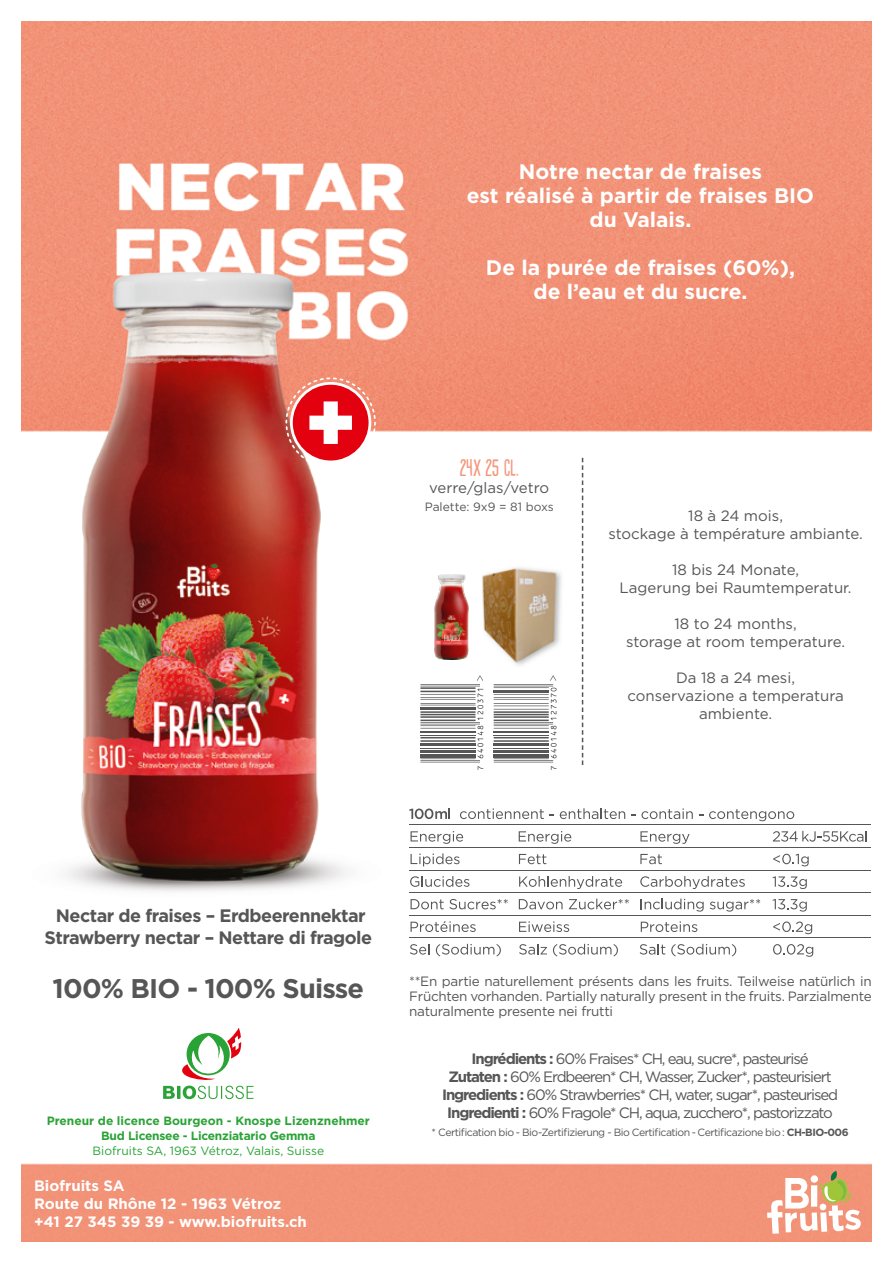
<style>
.page{position:relative;width:893px;height:1263px;background:#fff}
.page>*{position:absolute;margin:0;border:0;box-sizing:border-box;transform-origin:0 0}
.t1{font:700 27px "Gotham";letter-spacing:-.03em;color:#565656}
.t2{font:22.5px "Populaire";color:#f3967b}
.t3{font:700 21px/24px "Gotham";color:#fff;text-align:center}
.t4{font:700 18px/21.6px "Gotham";letter-spacing:-.03em;color:#565656;text-align:center}
.t5{font:15px/18px "Gotham";letter-spacing:-.075em;color:#565656;text-align:center}
.t6{font:15px/18px "Gotham";color:#565656;text-align:center}
.t7{font:700 15px/18px "Gotham";color:#fff}
.t8{font:13.5px/15px "Gotham";letter-spacing:-.02em;color:#565656;text-align:justify}
.t9{font:700 12px/15px "Gotham";color:#2aa336;text-align:center}
.t10{font:12px "Gotham";color:#2aa336}
.t11{font:12px "Gotham";color:#565656}
.t12{font:10.5px "Gotham";letter-spacing:-.05em;color:#565656}
.s1{font-weight:700}
</style>
<div class="page">
<img style="left:21px;top:21px;width:851px;height:1221px">
<svg style="left:285px;top:377px;width:91px;height:91px"></svg>
<svg style="left:767px;top:1171px;width:94px;height:63px"></svg>
<img style="left:435px;top:574px;width:34px;height:86px">
<img style="left:479px;top:561px;width:87px;height:106px">
<svg style="left:163px;top:1028px;width:91px;height:71px"></svg>
<hr style="left:420px;top:760px;width:60px;height:1px;background:#565656">
<hr style="left:420px;top:762px;width:60px;height:1px;background:#565656">
<hr style="left:420px;top:758px;width:55px;height:1px;background:#565656">
<hr style="left:420px;top:754px;width:55px;height:3px;background:#565656">
<hr style="left:420px;top:750px;width:55px;height:2px;background:#565656">
<hr style="left:420px;top:748px;width:55px;height:1px;background:#565656">
<hr style="left:420px;top:744px;width:55px;height:2px;background:#565656">
<hr style="left:420px;top:743px;width:55px;height:1px;background:#565656">
<hr style="left:420px;top:737px;width:55px;height:1px;background:#565656">
<hr style="left:420px;top:740px;width:55px;height:2px;background:#565656">
<hr style="left:420px;top:735px;width:55px;height:1px;background:#565656">
<hr style="left:420px;top:731px;width:55px;height:2px;background:#565656">
<hr style="left:420px;top:722px;width:60px;height:1px;background:#565656">
<hr style="left:420px;top:724px;width:60px;height:1px;background:#565656">
<hr style="left:420px;top:725px;width:55px;height:1px;background:#565656">
<hr style="left:420px;top:728px;width:55px;height:1px;background:#565656">
<hr style="left:420px;top:711px;width:55px;height:2px;background:#565656">
<hr style="left:420px;top:714px;width:55px;height:1px;background:#565656">
<hr style="left:420px;top:716px;width:55px;height:2px;background:#565656">
<hr style="left:420px;top:720px;width:55px;height:1px;background:#565656">
<hr style="left:420px;top:707px;width:55px;height:2px;background:#565656">
<hr style="left:420px;top:694px;width:55px;height:1px;background:#565656">
<hr style="left:420px;top:697px;width:55px;height:1px;background:#565656">
<hr style="left:420px;top:699px;width:55px;height:1px;background:#565656">
<hr style="left:420px;top:703px;width:55px;height:1px;background:#565656">
<hr style="left:420px;top:705px;width:55px;height:1px;background:#565656">
<hr style="left:420px;top:687px;width:55px;height:2px;background:#565656">
<hr style="left:420px;top:691px;width:55px;height:1px;background:#565656">
<hr style="left:420px;top:684px;width:60px;height:1px;background:#565656">
<hr style="left:420px;top:686px;width:60px;height:1px;background:#565656">
<svg style="left:478px;top:766px;width:5px;height:4px"></svg>
<svg style="left:477px;top:726px;width:6px;height:32px"></svg>
<svg style="left:477px;top:689px;width:6px;height:31px"></svg>
<svg style="left:477px;top:675px;width:6px;height:6px"></svg>
<hr style="left:494px;top:760px;width:59px;height:1px;background:#565656">
<hr style="left:494px;top:762px;width:59px;height:1px;background:#565656">
<hr style="left:494px;top:758px;width:55px;height:1px;background:#565656">
<hr style="left:494px;top:754px;width:55px;height:3px;background:#565656">
<hr style="left:494px;top:750px;width:55px;height:2px;background:#565656">
<hr style="left:494px;top:748px;width:55px;height:1px;background:#565656">
<hr style="left:494px;top:744px;width:55px;height:2px;background:#565656">
<hr style="left:494px;top:743px;width:55px;height:1px;background:#565656">
<hr style="left:494px;top:737px;width:55px;height:1px;background:#565656">
<hr style="left:494px;top:740px;width:55px;height:2px;background:#565656">
<hr style="left:494px;top:735px;width:55px;height:1px;background:#565656">
<hr style="left:494px;top:731px;width:55px;height:2px;background:#565656">
<hr style="left:494px;top:722px;width:59px;height:1px;background:#565656">
<hr style="left:494px;top:724px;width:59px;height:1px;background:#565656">
<hr style="left:494px;top:725px;width:55px;height:1px;background:#565656">
<hr style="left:494px;top:728px;width:55px;height:1px;background:#565656">
<hr style="left:494px;top:711px;width:55px;height:2px;background:#565656">
<hr style="left:494px;top:714px;width:55px;height:1px;background:#565656">
<hr style="left:494px;top:716px;width:55px;height:2px;background:#565656">
<hr style="left:494px;top:720px;width:55px;height:1px;background:#565656">
<hr style="left:494px;top:694px;width:55px;height:1px;background:#565656">
<hr style="left:494px;top:697px;width:55px;height:1px;background:#565656">
<hr style="left:494px;top:699px;width:55px;height:1px;background:#565656">
<hr style="left:494px;top:703px;width:55px;height:1px;background:#565656">
<hr style="left:494px;top:705px;width:55px;height:1px;background:#565656">
<hr style="left:494px;top:709px;width:55px;height:1px;background:#565656">
<hr style="left:494px;top:690px;width:55px;height:2px;background:#565656">
<hr style="left:494px;top:684px;width:59px;height:1px;background:#565656">
<hr style="left:494px;top:686px;width:59px;height:1px;background:#565656">
<hr style="left:494px;top:687px;width:55px;height:1px;background:#565656">
<svg style="left:551px;top:766px;width:6px;height:4px"></svg>
<svg style="left:551px;top:726px;width:6px;height:32px"></svg>
<svg style="left:551px;top:688px;width:6px;height:32px"></svg>
<svg style="left:550px;top:675px;width:6px;height:6px"></svg>
<svg style="left:411px;top:831px;width:52px;height:13px"></svg>
<svg style="left:519px;top:831px;width:52px;height:13px"></svg>
<svg style="left:640px;top:831px;width:49px;height:13px"></svg>
<svg style="left:411px;top:853px;width:49px;height:13px"></svg>
<svg style="left:519px;top:854px;width:27px;height:10px"></svg>
<svg style="left:640px;top:854px;width:22px;height:10px"></svg>
<svg style="left:410px;top:876px;width:59px;height:11px"></svg>
<svg style="left:519px;top:876px;width:103px;height:13px"></svg>
<svg style="left:640px;top:876px;width:105px;height:13px"></svg>
<svg style="left:411px;top:899px;width:97px;height:10px"></svg>
<svg style="left:519px;top:899px;width:44px;height:10px"></svg>
<svg style="left:569px;top:899px;width:60px;height:10px"></svg>
<svg style="left:641px;top:899px;width:63px;height:12px"></svg>
<svg style="left:710px;top:899px;width:50px;height:12px"></svg>
<svg style="left:411px;top:921px;width:65px;height:11px"></svg>
<svg style="left:519px;top:921px;width:50px;height:11px"></svg>
<svg style="left:641px;top:921px;width:56px;height:11px"></svg>
<svg style="left:410px;top:944px;width:19px;height:10px"></svg>
<svg style="left:436px;top:944px;width:65px;height:12px"></svg>
<svg style="left:519px;top:944px;width:28px;height:10px"></svg>
<svg style="left:553px;top:944px;width:65px;height:12px"></svg>
<svg style="left:640px;top:944px;width:25px;height:10px"></svg>
<svg style="left:671px;top:944px;width:65px;height:12px"></svg>
<svg style="left:409px;top:808px;width:41px;height:11px"></svg>
<svg style="left:460px;top:808px;width:84px;height:11px"></svg>
<svg style="left:560px;top:808px;width:65px;height:11px"></svg>
<svg style="left:631px;top:808px;width:62px;height:11px"></svg>
<svg style="left:709px;top:809px;width:85px;height:12px"></svg>
<svg style="left:773px;top:831px;width:93px;height:11px"></svg>
<svg style="left:773px;top:854px;width:36px;height:12px"></svg>
<svg style="left:772px;top:876px;width:35px;height:13px"></svg>
<svg style="left:772px;top:899px;width:35px;height:12px"></svg>
<svg style="left:773px;top:921px;width:39px;height:13px"></svg>
<svg style="left:773px;top:944px;width:40px;height:13px"></svg>
<hr style="left:409px;top:847px;width:462px;height:1px;background:#565656">
<hr style="left:409px;top:824px;width:462px;height:1px;background:#565656">
<hr style="left:409px;top:870px;width:462px;height:1px;background:#565656">
<hr style="left:409px;top:892px;width:462px;height:1px;background:#565656">
<hr style="left:409px;top:915px;width:462px;height:1px;background:#565656">
<hr style="left:409px;top:937px;width:462px;height:1px;background:#565656">
<svg style="left:582px;top:458px;width:1px;height:307px"></svg>
<h3 class="t3" style="left:467px;top:159px;width:349px">Notre nectar de fraises<br>est réalisé à partir de fraises BIO du Valais.</h3>
<h3 class="t3" style="left:486px;top:255px;width:311px">De la purée de fraises (60%), de l’eau et du sucre.</h3>
<h2 class="t2" style="left:460px;top:456px;width:60px">24x 25 cl.</h2>
<p class="t6" style="left:429px;top:479px;width:122px">verre/glas/vetro</p>
<p class="t11" style="left:425px;top:499px;width:130px">Palette: 9x9 = 81 boxs</p>
<p class="t6" style="left:608px;top:506px;width:256px">18 à 24 mois,<br>stockage à température ambiante.</p>
<p class="t6" style="left:620px;top:560px;width:233px">18 bis 24 Monate,<br>Lagerung bei Raumtemperatur.</p>
<p class="t6" style="left:626px;top:614px;width:221px">18 to 24 months,<br>storage at room temperature.</p>
<p class="t6" style="left:627px;top:668px;width:218px">Da 18 a 24 mesi, conservazione a temperatura ambiente.</p>
<p class="t4" style="left:45px;top:905px;width:329px">Nectar de fraises – Erdbeerennektar<br>Strawberry nectar – Nettare di fragole</p>
<h1 class="t1" style="left:53px;top:970px;width:313px">100% BIO - 100% Suisse</h1>
<p class="t9" style="left:47px;top:1113px;width:325px">Preneur de licence Bourgeon - Knospe Lizenznehmer<br>Bud Licensee - Licenziatario Gemma</p>
<p class="t10" style="left:93px;top:1143px;width:233px">Biofruits SA, 1963 Vétroz, Valais, Suisse</p>
<p class="t7" style="left:34px;top:1176px;width:274px">Biofruits SA<br>Route du Rhône 12 - 1963 Vétroz +41 27 345 39 39 - www.biofruits.ch</p>
<p class="t8" style="left:409px;top:974px;width:464px">**En partie naturellement présents dans les fruits. Teilweise natürlich in Früchten vorhanden. Partially naturally present in the fruits. Parzialmente naturalmente presente nei frutti</p>
<p class="t5" style="left:442px;top:1049px;width:397px"><span class="s1">Ingrédients :</span> 60% Fraises* CH, eau, sucre*, pasteurisé<br><span class="s1">Zutaten :</span> 60% Erdbeeren* CH, Wasser, Zucker*, pasteurisiert <span class="s1">Ingredients :</span> 60% Strawberries* CH, water, sugar*, pasteurised <span class="s1">Ingredienti :</span> 60% Fragole* CH, aqua, zucchero*, pastorizzato</p>
<p class="t12" style="left:431px;top:1125px;width:419px">* Certification bio - Bio-Zertifizierung - Bio Certification - Certificazione bio : <span class="s1">CH-BIO-006</span></p>
</div>
